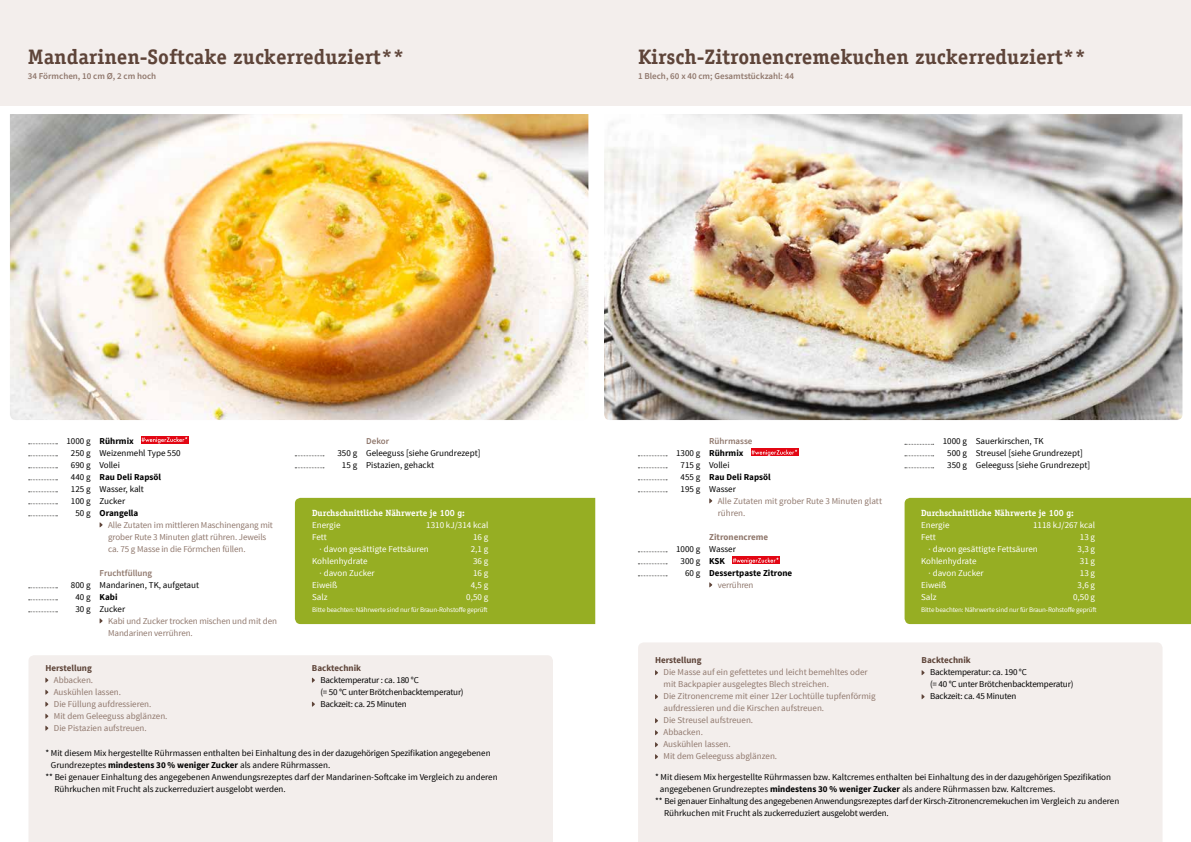
<style>
.page{position:relative;width:1191px;height:842px;background:#fff}
.page>*{position:absolute;margin:0;border:0;box-sizing:border-box;transform-origin:0 0}
.t1{font:700 21px "Officina Serif";color:#5e4439}
.t2{font:9px/12px "Source Sans Pro";color:#000}
.t3{font:9px/12px "Source Sans Pro";color:#90786d}
.t4{font:9px/12px "Source Sans Pro";letter-spacing:-.02em;color:#000}
.t5{font:9px/12px "Source Sans Pro";color:#fff}
.t6{font:600 9px "Source Sans Pro";color:#90786d}
.t7{font:700 9px/12px "Source Sans Pro";color:#000}
.t8{font:700 9px "Officina Serif Std";color:#fff}
.t9{font:700 9px "Source Sans Pro";color:#5e4439}
.t10{font:700 9px "Source Sans Pro";color:#90786d}
.t11{font:9px "Source Sans Pro";letter-spacing:-.02em;color:#90786d}
.t12{font:7px "Source Sans Pro";letter-spacing:-.02em;color:#fff}
.s1{font-weight:700}
</style>
<div class="page">
<div style="left:0;top:0;width:1191px;height:106px;background:#f3eeec"></div>
<div style="left:638px;top:642px;width:524px;height:200px;background:#f3eeec"></div>
<div style="left:29px;top:655px;width:524px;height:187px;background:#f3eeec"></div>
<div style="left:904px;top:498px;width:287px;height:126px;background:#96ae23"></div>
<div style="left:295px;top:498px;width:300px;height:126px;background:#96ae23"></div>
<img style="left:604px;top:114px;width:578px;height:306px">
<img style="left:10px;top:114px;width:578px;height:306px">
<svg style="left:709px;top:498px;width:3px;height:6px"></svg>
<svg style="left:709px;top:582px;width:3px;height:6px"></svg>
<svg style="left:100px;top:522px;width:3px;height:6px"></svg>
<svg style="left:100px;top:618px;width:3px;height:6px"></svg>
<svg style="left:638px;top:456px;width:29px;height:1px"></svg>
<svg style="left:638px;top:468px;width:29px;height:1px"></svg>
<svg style="left:638px;top:480px;width:29px;height:1px"></svg>
<svg style="left:638px;top:492px;width:29px;height:1px"></svg>
<svg style="left:638px;top:552px;width:29px;height:1px"></svg>
<svg style="left:638px;top:564px;width:29px;height:1px"></svg>
<svg style="left:638px;top:576px;width:29px;height:1px"></svg>
<svg style="left:905px;top:444px;width:28px;height:1px"></svg>
<svg style="left:905px;top:456px;width:28px;height:1px"></svg>
<svg style="left:905px;top:468px;width:28px;height:1px"></svg>
<svg style="left:29px;top:444px;width:28px;height:1px"></svg>
<svg style="left:29px;top:456px;width:28px;height:1px"></svg>
<svg style="left:29px;top:468px;width:28px;height:1px"></svg>
<svg style="left:29px;top:480px;width:28px;height:1px"></svg>
<svg style="left:29px;top:492px;width:28px;height:1px"></svg>
<svg style="left:29px;top:504px;width:28px;height:1px"></svg>
<svg style="left:29px;top:516px;width:28px;height:1px"></svg>
<svg style="left:29px;top:588px;width:28px;height:1px"></svg>
<svg style="left:29px;top:600px;width:28px;height:1px"></svg>
<svg style="left:29px;top:612px;width:28px;height:1px"></svg>
<svg style="left:295px;top:456px;width:29px;height:1px"></svg>
<svg style="left:295px;top:468px;width:29px;height:1px"></svg>
<svg style="left:655px;top:670px;width:3px;height:5px"></svg>
<svg style="left:655px;top:694px;width:3px;height:5px"></svg>
<svg style="left:655px;top:718px;width:3px;height:5px"></svg>
<svg style="left:655px;top:730px;width:3px;height:5px"></svg>
<svg style="left:655px;top:742px;width:3px;height:5px"></svg>
<svg style="left:655px;top:754px;width:3px;height:5px"></svg>
<svg style="left:45px;top:677px;width:4px;height:6px"></svg>
<svg style="left:45px;top:689px;width:4px;height:6px"></svg>
<svg style="left:45px;top:701px;width:4px;height:6px"></svg>
<svg style="left:45px;top:713px;width:4px;height:6px"></svg>
<svg style="left:45px;top:725px;width:4px;height:6px"></svg>
<svg style="left:921px;top:670px;width:4px;height:5px"></svg>
<svg style="left:921px;top:694px;width:4px;height:5px"></svg>
<svg style="left:312px;top:677px;width:3px;height:6px"></svg>
<svg style="left:312px;top:701px;width:3px;height:6px"></svg>
<div style="left:750px;top:448px;width:48px;height:8px;background:#e30613"></div>
<svg style="left:751px;top:450px;width:46px;height:6px"></svg>
<div style="left:732px;top:556px;width:48px;height:8px;background:#e30613"></div>
<svg style="left:733px;top:558px;width:45px;height:6px"></svg>
<div style="left:141px;top:436px;width:47px;height:7px;background:#e30613"></div>
<svg style="left:142px;top:437px;width:45px;height:6px"></svg>
<h1 class="t1" style="left:28px;top:44px;width:378px">Mandarinen-Softcake zuckerreduziert**</h1>
<p class="t6" style="left:28px;top:70px;width:130px">34 Förmchen, 10 cm Ø, 2 cm hoch</p>
<h1 class="t1" style="left:638px;top:44px;width:450px">Kirsch-Zitronencremekuchen zuckerreduziert**</h1>
<p class="t6" style="left:638px;top:70px;width:158px">1 Blech, 60 x 40 cm; Gesamtstückzahl: 44</p>
<p class="t2" style="left:66px;top:435px;width:26px;text-align:right">1000 g<br>250 g<br>690 g<br>440 g<br>125 g<br>100 g<br>50 g</p>
<p class="t2" style="left:71px;top:579px;width:21px;text-align:center">800 g<br>40 g<br>30 g</p>
<p class="t7" style="left:100px;top:435px;width:36px">Rührmix</p>
<p class="t2" style="left:100px;top:447px;width:83px">Weizenmehl Type 550<br>Vollei</p>
<p class="t7" style="left:100px;top:471px;width:63px">Rau Deli Rapsöl</p>
<p class="t2" style="left:100px;top:483px;width:46px">Wasser, kalt<br>Zucker</p>
<p class="t7" style="left:100px;top:507px;width:40px">Orangella</p>
<p class="t3" style="left:108px;top:519px;width:166px">Alle Zutaten im mittleren Maschinengang mit grober Rute 3 Minuten glatt rühren. Jeweils ca. 75 g Masse in die Förmchen füllen.</p>
<p class="t6" style="left:100px;top:567px;width:54px">Fruchtfüllung</p>
<p class="t2" style="left:100px;top:579px;width:101px">Mandarinen, TK, aufgetaut</p>
<p class="t7" style="left:100px;top:591px;width:19px">Kabi</p>
<p class="t2" style="left:100px;top:603px;width:27px">Zucker</p>
<p class="t3" style="left:108px;top:615px;width:170px">Kabi und Zucker trocken mischen und mit den<br>Mandarinen verrühren.</p>
<p class="t9" style="left:45px;top:662px;width:48px">Herstellung</p>
<p class="t3" style="left:54px;top:674px;width:115px">Abbacken.<br>Auskühlen lassen.<br>Die Füllung aufdressieren.<br>Mit dem Geleeguss abglänzen.<br>Die Pistazien aufstreuen.</p>
<p class="t2" style="left:337px;top:447px;width:21px;text-align:center">350 g<br>15 g</p>
<p class="t6" style="left:366px;top:435px;width:24px">Dekor</p>
<p class="t2" style="left:366px;top:447px;width:116px">Geleeguss [siehe Grundrezept]<br>Pistazien, gehackt</p>
<p class="t8" style="left:312px;top:507px;width:154px">Durchschnittliche Nährwerte je 100 g:</p>
<p class="t5" style="left:312px;top:519px;width:30px">Energie<br>Fett</p>
<p class="t5" style="left:320px;top:543px;width:111px">· davon gesättigte Fettsäuren</p>
<p class="t5" style="left:312px;top:555px;width:57px">Kohlenhydrate</p>
<p class="t5" style="left:320px;top:567px;width:56px">· davon Zucker</p>
<p class="t5" style="left:312px;top:579px;width:27px">Eiweiß</p>
<p class="t5" style="left:312px;top:591px;width:17px">Salz</p>
<p class="t12" style="left:312px;top:605px;width:177px">Bitte beachten: Nährwerte sind nur für Braun-Rohstoffe geprüft</p>
<p class="t5" style="left:426px;top:519px;width:64px;text-align:right">1310 kJ/314 kcal<br>16 g<br>2,1 g<br>36 g<br>16 g<br>4,5 g<br>0,50 g</p>
<p class="t9" style="left:312px;top:662px;width:51px">Backtechnik</p>
<p class="t4" style="left:320px;top:674px;width:145px">Backtemperatur : ca. 180 °C<br>(= 50 °C unter Brötchenbacktemperatur)<br>Backzeit: ca. 25 Minuten</p>
<p class="t2" style="left:45px;top:747px;width:447px">* Mit diesem Mix hergestellte Rührmassen enthalten bei Einhaltung des in der dazugehörigen Spezifikation angegebenen</p>
<p class="t2" style="left:51px;top:759px;width:281px">Grundrezeptes <span class="s1">mindestens 30 % weniger Zucker</span> als andere Rührmassen.</p>
<p class="t2" style="left:45px;top:771px;width:454px">** Bei genauer Einhaltung des angegebenen Anwendungsrezeptes darf der Mandarinen-Softcake im Vergleich zu anderen</p>
<p class="t2" style="left:54px;top:783px;width:233px">Rührkuchen mit Frucht als zuckerreduziert ausgelobt werden.</p>
<p class="t2" style="left:676px;top:447px;width:26px;text-align:center">1300 g<br>715 g<br>455 g<br>195 g</p>
<p class="t2" style="left:676px;top:543px;width:26px;text-align:right">1000 g<br>300 g<br>60 g</p>
<p class="t6" style="left:709px;top:435px;width:45px">Rührmasse</p>
<p class="t7" style="left:709px;top:447px;width:36px">Rührmix</p>
<p class="t2" style="left:709px;top:459px;width:22px">Vollei</p>
<p class="t7" style="left:709px;top:471px;width:63px">Rau Deli Rapsöl</p>
<p class="t2" style="left:709px;top:483px;width:28px">Wasser</p>
<p class="t3" style="left:718px;top:495px;width:166px">Alle Zutaten mit grober Rute 3 Minuten glatt rühren.</p>
<p class="t10" style="left:709px;top:531px;width:60px">Zitronencreme</p>
<p class="t2" style="left:709px;top:543px;width:28px">Wasser</p>
<p class="t7" style="left:709px;top:555px;width:84px">KSK<br>Dessertpaste Zitrone</p>
<p class="t11" style="left:718px;top:579px;width:37px">verrühren</p>
<p class="t9" style="left:655px;top:654px;width:48px">Herstellung</p>
<p class="t3" style="left:663px;top:666px;width:214px">Die Masse auf ein gefettetes und leicht bemehltes oder mit Backpapier ausgelegtes Blech streichen.<br>Die Zitronencreme mit einer 12er Lochtülle tupfenförmig aufdressieren und die Kirschen aufstreuen.<br>Die Streusel aufstreuen.<br>Abbacken.<br>Auskühlen lassen.<br>Mit dem Geleeguss abglänzen.</p>
<p class="t2" style="left:942px;top:435px;width:26px;text-align:center">1000 g<br>500 g<br>350 g</p>
<p class="t2" style="left:975px;top:435px;width:116px">Sauerkirschen, TK<br>Streusel [siehe Grundrezept]<br>Geleeguss [siehe Grundrezept]</p>
<p class="t8" style="left:921px;top:507px;width:154px">Durchschnittliche Nährwerte je 100 g:</p>
<p class="t5" style="left:921px;top:519px;width:30px">Energie<br>Fett</p>
<p class="t5" style="left:928px;top:543px;width:111px">· davon gesättigte Fettsäuren</p>
<p class="t5" style="left:921px;top:555px;width:57px">Kohlenhydrate</p>
<p class="t5" style="left:928px;top:567px;width:56px">· davon Zucker</p>
<p class="t5" style="left:921px;top:579px;width:27px">Eiweiß</p>
<p class="t5" style="left:921px;top:591px;width:17px">Salz</p>
<p class="t12" style="left:921px;top:605px;width:177px">Bitte beachten: Nährwerte sind nur für Braun-Rohstoffe geprüft</p>
<p class="t5" style="left:1033px;top:519px;width:64px;text-align:right">1118 kJ/267 kcal<br>13 g<br>3,3 g<br>31 g<br>13 g<br>3,6 g<br>0,50 g</p>
<p class="t9" style="left:921px;top:654px;width:51px">Backtechnik</p>
<p class="t4" style="left:930px;top:666px;width:145px">Backtemperatur: ca. 190 °C<br>(= 40 °C unter Brötchenbacktemperatur)<br>Backzeit: ca. 45 Minuten</p>
<p class="t2" style="left:655px;top:771px;width:457px">* Mit diesem Mix hergestellte Rührmassen bzw. Kaltcremes enthalten bei Einhaltung des in der dazugehörigen Spezifikation</p>
<p class="t2" style="left:660px;top:783px;width:397px">angegebenen Grundrezeptes <span class="s1">mindestens 30 % weniger Zucker</span> als andere Rührmassen bzw. Kaltcremes.</p>
<p class="t4" style="left:655px;top:795px;width:466px">** Bei genauer Einhaltung des angegebenen Anwendungsrezeptes darf der Kirsch-Zitronencremekuchen im Vergleich zu anderen</p>
<p class="t4" style="left:664px;top:807px;width:226px">Rührkuchen mit Frucht als zuckerreduziert ausgelobt werden.</p>
</div>
